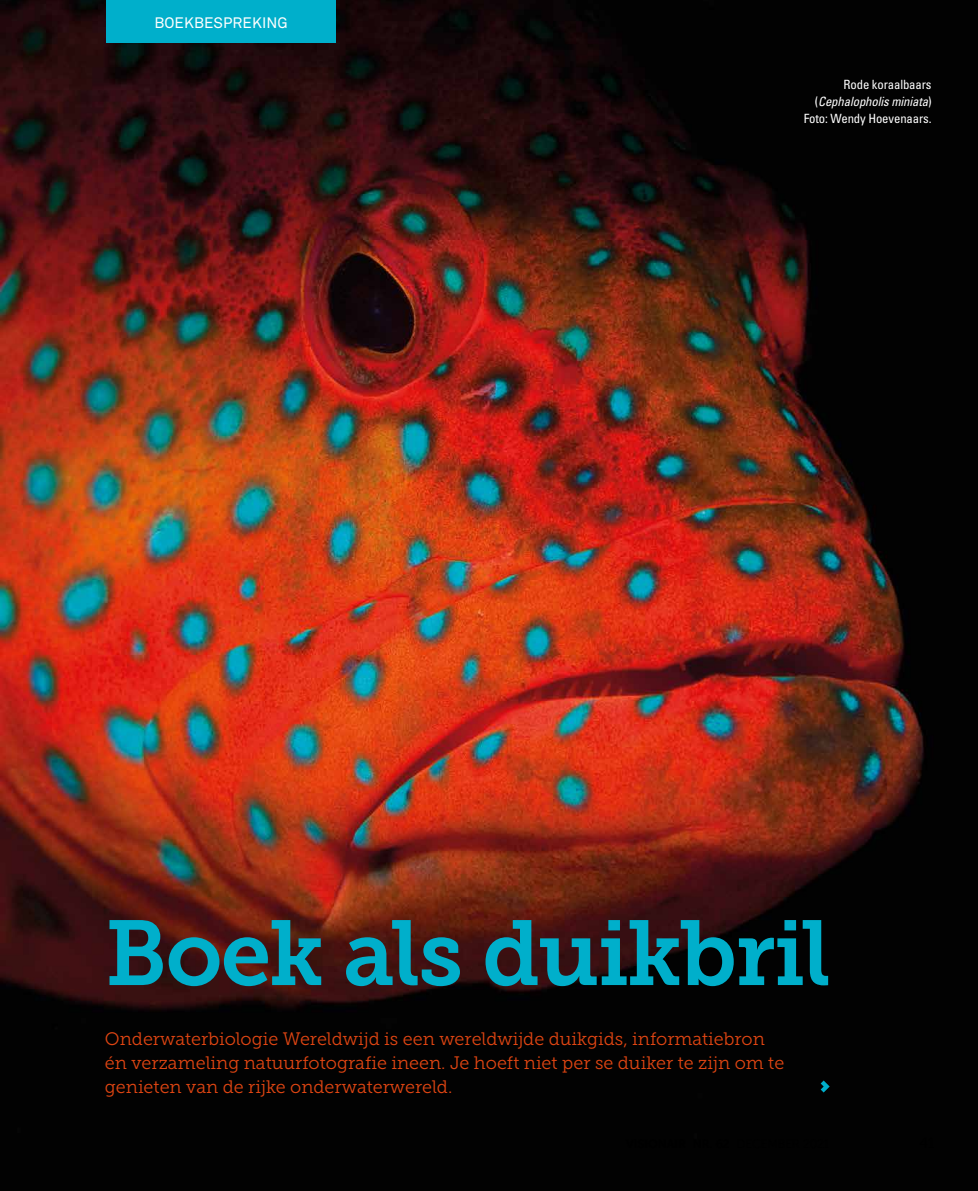
<style>
.page{position:relative;width:978px;height:1191px;background:#fff}
.page>*{position:absolute;margin:0;border:0;box-sizing:border-box;transform-origin:0 0}
.t1{font:91.5px "Museo Slab 700";letter-spacing:-.02em;color:#00afcb}
.t2{font:18px/24px "Museo Slab 300";color:#e04512}
.t3{font:15px "Akkurat";letter-spacing:.005em;color:#fff}
.t4{font:condensed 12.75px/17.2px "Univers LT Std";letter-spacing:-.01em;color:#fff;text-align:right}
.s1{font-style:italic}
</style>
<div class="page">
<img style="left:0;top:0;width:978px;height:1191px">
<div style="left:106px;top:0;width:230px;height:43px;background:#00afcb"></div>
<svg style="left:821px;top:1080px;width:9px;height:12px"></svg>
<p class="t3" style="left:154px;top:14px;width:135px">BOEKBESPREKING</p>
<p class="t4" style="left:804px;top:75px;width:129px">Rode koraalbaars (<span class="s1">Cephalopholis miniata</span>)<br>Foto: Wendy Hoevenaars.</p>
<h1 class="t1" style="left:105px;top:901px;width:727px">Boek als duikbril</h1>
<p class="t2" style="left:105px;top:1026px;width:681px">Onderwaterbiologie Wereldwijd is een wereldwijde duikgids, informatiebron én verzameling natuurfotografie ineen. Je hoeft niet per se duiker te zijn om te genieten van de rijke onderwaterwereld.</p>
</div>
